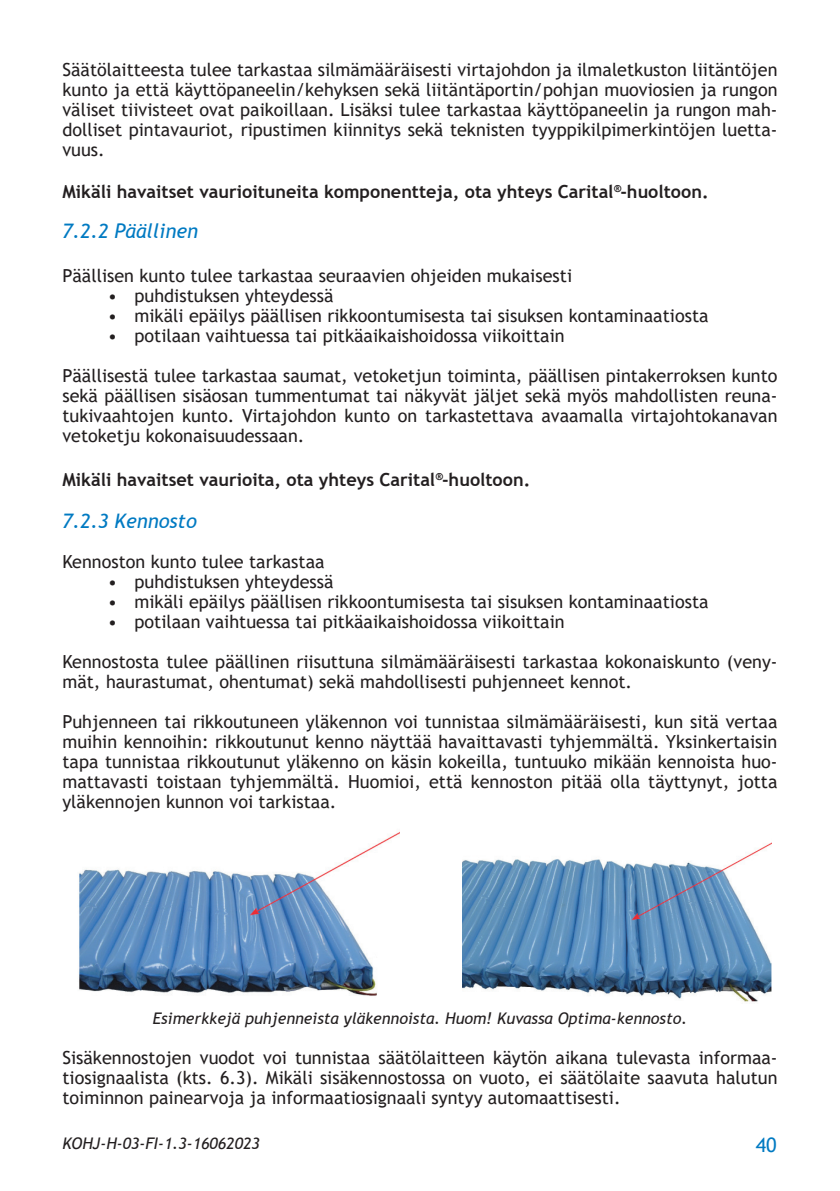
<style>
.page{position:relative;width:840px;height:1191px;background:#fff}
.page>*{position:absolute;margin:0;border:0;box-sizing:border-box;transform-origin:0 0}
.t1{font:italic 20px "Trebuchet MS";color:#007ac2}
.t2{font:20px "Trebuchet MS";color:#007ac2}
.t3{font:18px/20px "Trebuchet MS";color:#231f20;text-align:justify}
.t4{font:700 18px "Trebuchet MS";color:#231f20}
.t5{font:italic 16px "Trebuchet MS";color:#231f20}
</style>
<div class="page">
<img style="left:79px;top:832px;width:320px;height:164px">
<img style="left:462px;top:843px;width:309px;height:159px">
<p class="t3" style="left:62px;top:59px;width:716px">Säätölaitteesta tulee tarkastaa silmämääräisesti virtajohdon ja ilmaletkuston liitäntöjen kunto ja että käyttöpaneelin/kehyksen sekä liitäntäportin/pohjan muoviosien ja rungon väliset tiivisteet ovat paikoillaan. Lisäksi tulee tarkastaa käyttöpaneelin ja rungon mah&shy;dolliset pintavauriot, ripustimen kiinnitys sekä teknisten tyyppikilpimerkintöjen luetta&shy;vuus.</p>
<p class="t4" style="left:62px;top:180px;width:647px">Mikäli havaitset vaurioituneita komponentteja, ota yhteys Carital<sup>®</sup>-huoltoon.</p>
<p class="t1" style="left:62px;top:218px;width:137px">7.2.2 Päällinen</p>
<p class="t3" style="left:62px;top:265px;width:511px">Päällisen kunto tulee tarkastaa seuraavien ohjeiden mukaisesti</p>
<p class="t3" style="left:108px;top:285px;width:227px">• puhdistuksen yhteydessä</p>
<p class="t3" style="left:108px;top:305px;width:602px">• mikäli epäilys päällisen rikkoontumisesta tai sisuksen kontaminaatiosta</p>
<p class="t3" style="left:108px;top:325px;width:458px">• potilaan vaihtuessa tai pitkäaikaishoidossa viikoittain</p>
<p class="t3" style="left:62px;top:365px;width:716px">Päällisestä tulee tarkastaa saumat, vetoketjun toiminta, päällisen pintakerroksen kunto sekä päällisen sisäosan tummentumat tai näkyvät jäljet sekä myös mahdollisten reuna&shy;tukivaahtojen kunto. Virtajohdon kunto on tarkastettava avaamalla virtajohtokanavan vetoketju kokonaisuudessaan.</p>
<p class="t4" style="left:62px;top:468px;width:469px">Mikäli havaitset vaurioita, ota yhteys Carital<sup>®</sup>-huoltoon.</p>
<p class="t1" style="left:62px;top:508px;width:136px">7.2.3 Kennosto</p>
<p class="t3" style="left:62px;top:551px;width:263px">Kennoston kunto tulee tarkastaa</p>
<p class="t3" style="left:108px;top:571px;width:227px">• puhdistuksen yhteydessä</p>
<p class="t3" style="left:108px;top:591px;width:602px">• mikäli epäilys päällisen rikkoontumisesta tai sisuksen kontaminaatiosta</p>
<p class="t3" style="left:108px;top:611px;width:458px">• potilaan vaihtuessa tai pitkäaikaishoidossa viikoittain</p>
<p class="t3" style="left:62px;top:651px;width:716px">Kennostosta tulee päällinen riisuttuna silmämääräisesti tarkastaa kokonaiskunto (veny&shy;mät, haurastumat, ohentumat) sekä mahdollisesti puhjenneet kennot.</p>
<p class="t3" style="left:62px;top:711px;width:716px">Puhjenneen tai rikkoutuneen yläkennon voi tunnistaa silmämääräisesti, kun sitä vertaa muihin kennoihin: rikkoutunut kenno näyttää havaittavasti tyhjemmältä. Yksinkertaisin tapa tunnistaa rikkoutunut yläkenno on käsin kokeilla, tuntuuko mikään kennoista huo&shy;mattavasti toistaan tyhjemmältä. Huomioi, että kennoston pitää olla täyttynyt, jotta yläkennojen kunnon voi tarkistaa.</p>
<p class="t5" style="left:153px;top:1008px;width:535px">Esimerkkejä puhjenneista yläkennoista. Huom! Kuvassa Optima-kennosto.</p>
<p class="t3" style="left:62px;top:1047px;width:716px">Sisäkennostojen vuodot voi tunnistaa säätölaitteen käytön aikana tulevasta informaa&shy;tiosignaalista (kts. 6.3). Mikäli sisäkennostossa on vuoto, ei säätölaite saavuta halutun toiminnon painearvoja ja informaatiosignaali syntyy automaattisesti.</p>
<p class="t5" style="left:62px;top:1133px;width:199px">KOHJ-H-03-FI-1.3-16062023</p>
<p class="t2" style="left:755px;top:1132px;width:22px">40</p>
</div>
